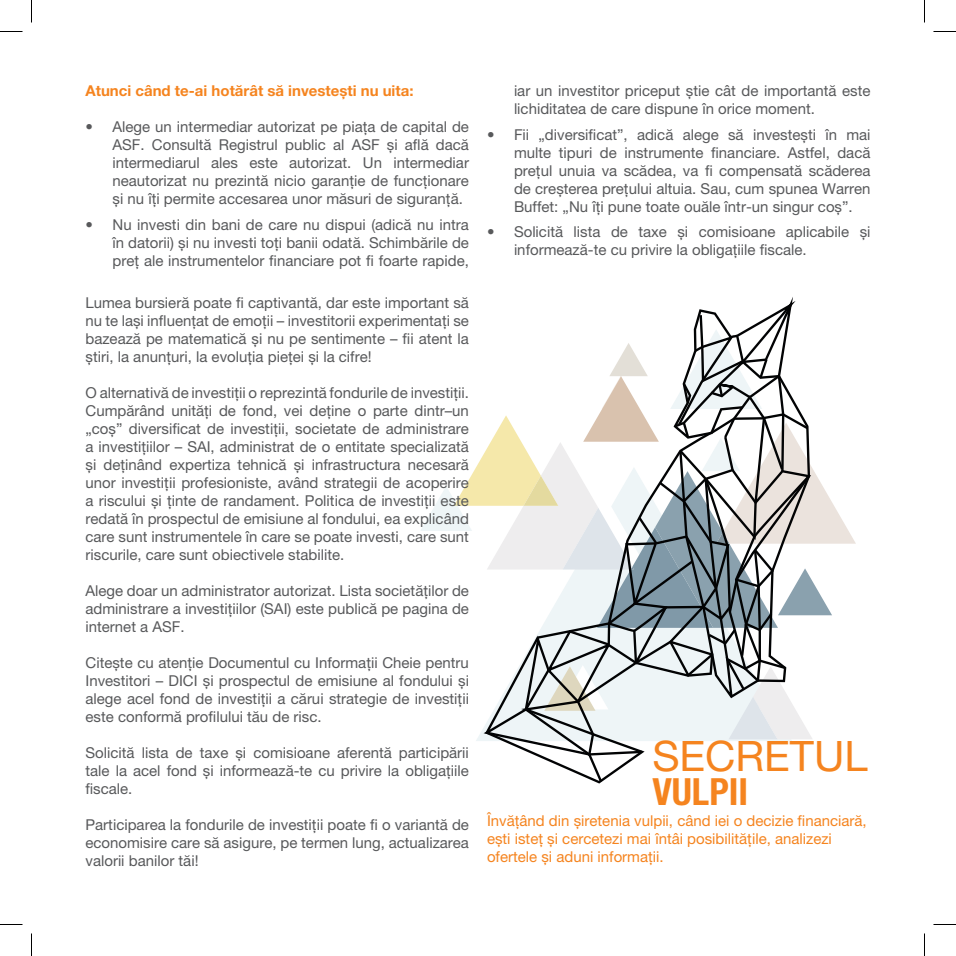
<style>
.page{position:relative;width:956px;height:956px;background:#fff}
.page>*{position:absolute;margin:0;border:0;box-sizing:border-box;transform-origin:0 0}
.t1{font:42px "Helvetica Neue LT Pro";color:#f5841f}
.t2{font:700 condensed 37.5px "Helvetica Neue LT Pro";color:#f5841f}
.t3{font:15px/18px "Helvetica Neue LT Pro";color:#58595b;text-align:justify}
.t4{font:15px/18px "Helvetica Neue LT Pro";color:#f5841f}
.t5{font:700 15px "Helvetica Neue LT Pro";color:#f5841f}
</style>
<div class="page">
<svg style="left:421px;top:297px;width:435px;height:485px"></svg>
<svg style="left:0;top:31px;width:22px;height:1px"></svg>
<svg style="left:933px;top:31px;width:23px;height:1px"></svg>
<svg style="left:0;top:924px;width:22px;height:1px"></svg>
<svg style="left:933px;top:924px;width:23px;height:1px"></svg>
<svg style="left:31px;top:0;width:1px;height:23px"></svg>
<svg style="left:31px;top:933px;width:1px;height:23px"></svg>
<svg style="left:924px;top:0;width:1px;height:23px"></svg>
<svg style="left:924px;top:933px;width:1px;height:23px"></svg>
<p class="t5" style="left:86px;top:82px;width:330px">Atunci când te-ai hotărât să investești nu uita:</p>
<p class="t3" style="left:112px;top:118px;width:358px;text-indent:-27px">• Alege un intermediar autorizat pe piața de capital de ASF. Consultă Registrul public al ASF și află dacă intermediarul ales este autorizat. Un intermediar neautorizat nu prezintă nicio garanție de funcționare și nu îți permite accesarea unor măsuri de siguranță.</p>
<p class="t3" style="left:112px;top:215px;width:358px;text-indent:-27px">• Nu investi din bani de care nu dispui (adică nu intra în datorii) și nu investi toți banii odată. Schimbările de preț ale instrumentelor financiare pot fi foarte rapide,</p>
<p class="t3" style="left:86px;top:293px;width:385px">Lumea bursieră poate fi captivantă, dar este important să nu te lași influențat de emoții – investitorii experimentați se bazează pe matematică și nu pe sentimente – fii atent la știri, la anunțuri, la evoluția pieței și la cifre!</p>
<p class="t3" style="left:86px;top:383px;width:385px">O alternativă de investiții o reprezintă fondurile de investiții.<br>Cumpărând unități de fond, vei deține o parte dintr–un „coș” diversificat de investiții, societate de administrare a investițiilor – SAI, administrat de o entitate specializată și deținând expertiza tehnică și infrastructura necesară unor investiții profesioniste, având strategii de acoperire a riscului și ținte de randament. Politica de investiții este redată în prospectul de emisiune al fondului, ea explicând care sunt instrumentele în care se poate investi, care sunt riscurile, care sunt obiectivele stabilite.</p>
<p class="t3" style="left:86px;top:581px;width:385px">Alege doar un administrator autorizat. Lista societăților de administrare a investițiilor (SAI) este publică pe pagina de internet a ASF.</p>
<p class="t3" style="left:86px;top:653px;width:385px">Citește cu atenție Documentul cu Informații Cheie pentru Investitori – DICI și prospectul de emisiune al fondului și alege acel fond de investiții a cărui strategie de investiții este conformă profilului tău de risc.</p>
<p class="t3" style="left:86px;top:743px;width:385px">Solicită lista de taxe și comisioane aferentă participării tale la acel fond și informează-te cu privire la obligațiile fiscale.</p>
<p class="t3" style="left:86px;top:815px;width:385px">Participarea la fondurile de investiții poate fi o variantă de economisire care să asigure, pe termen lung, actualizarea valorii banilor tăi!</p>
<p class="t3" style="left:514px;top:82px;width:358px">iar un investitor priceput știe cât de importantă este lichiditatea de care dispune în orice moment.</p>
<p class="t3" style="left:514px;top:125px;width:358px;text-indent:-27px">• Fii „diversificat”, adică alege să investești în mai multe tipuri de instrumente financiare. Astfel, dacă prețul unuia va scădea, va fi compensată scăderea de creșterea prețului altuia. Sau, cum spunea Warren Buffet: „Nu îți pune toate ouăle într-un singur coș”.</p>
<p class="t3" style="left:514px;top:223px;width:358px;text-indent:-27px">• Solicită lista de taxe și comisioane aplicabile și informează-te cu privire la obligațiile fiscale.</p>
<p class="t1" style="left:652px;top:731px;width:217px">SECRETUL</p>
<p class="t2" style="left:652px;top:769px;width:97px">VULPII</p>
<p class="t4" style="left:487px;top:811px;width:381px">Învățând din șiretenia vulpii, când iei o decizie financiară, ești isteț și cercetezi mai întâi posibilitățile, analizezi ofertele și aduni informații.</p>
</div>
